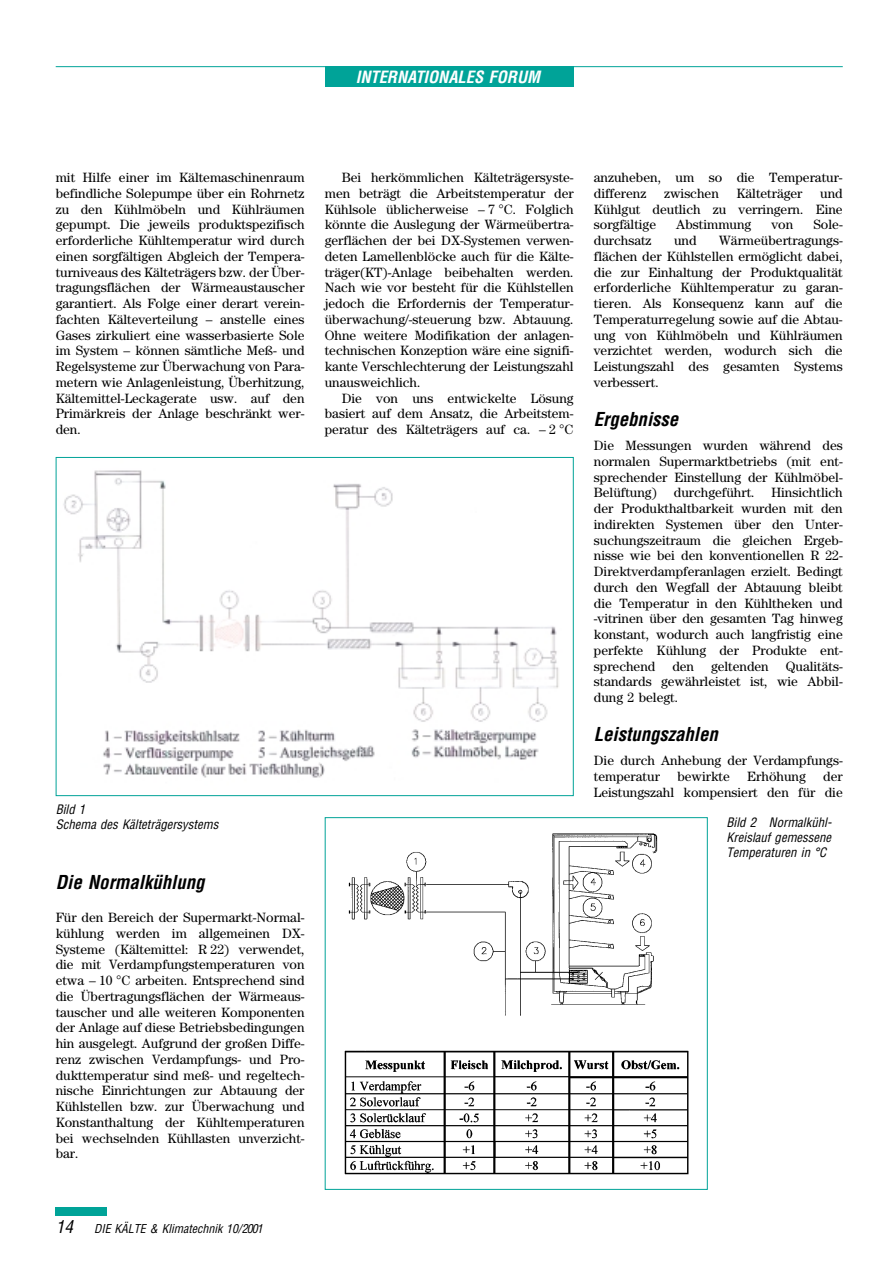
<style>
.page{position:relative;width:893px;height:1263px;background:#fff}
.page>*{position:absolute;margin:0;border:0;box-sizing:border-box;transform-origin:0 0}
.t1{font:italic 700 condensed 18.75px "Helvetica";color:#000}
.t2{font:italic 700 condensed 16.5px "Helvetica";color:#fff}
.t3{font:13.5px/15.8px "Century";color:#000;text-align:justify}
.t4{font:italic condensed 12.75px/15px "Helvetica";color:#000}
.t5{font:italic condensed 12px "Helvetica";color:#000}
.s1{font-size:17.25px}
</style>
<div class="page">
<div style="left:56px;top:1208px;width:51px;height:8px;background:#00a398"></div>
<div style="left:325px;top:67px;width:248px;height:20px;background:#00a398"></div>
<hr style="left:56px;top:66px;width:786px;height:1px;background:#00a398">
<img style="left:63px;top:470px;width:496px;height:308px">
<img style="left:344px;top:833px;width:344px;height:341px">
<div style="left:325px;top:817px;width:382px;height:373px;border:1px solid #00a398"></div>
<p class="t2" style="left:356px;top:71px;width:186px">INTERNATIONALES FORUM</p>
<p class="t3" style="left:56px;top:171px;width:250px">mit Hilfe einer im Kältemaschinenraum befindliche Solepumpe über ein Rohrnetz zu den Kühlmöbeln und Kühlräumen gepumpt. Die jeweils produktspezifisch erforderliche Kühltemperatur wird durch einen sorgfältigen Abgleich der Tempera&shy;turniveaus des Kälteträgers bzw. der Über&shy;tragungsflächen der Wärmeaustauscher garantiert. Als Folge einer derart verein&shy;fachten Kälteverteilung – anstelle eines Gases zirkuliert eine wasserbasierte Sole im System – können sämtliche Meß- und Regelsysteme zur Überwachung von Para&shy;metern wie Anlagenleistung, Überhitzung, Kältemittel-Leckagerate usw. auf den Primärkreis der Anlage beschränkt wer&shy;den.</p>
<p class="t3" style="left:325px;top:171px;width:250px;text-indent:17px">Bei herkömmlichen Kälteträgersyste&shy;men beträgt die Arbeitstemperatur der Kühlsole üblicherweise – 7 °C. Folglich könnte die Auslegung der Wärmeübertra&shy;gerflächen der bei DX-Systemen verwen&shy;deten Lamellenblöcke auch für die Kälte&shy;träger(KT)-Anlage beibehalten werden.<br>Nach wie vor besteht für die Kühlstellen jedoch die Erfordernis der Temperatur&shy;überwachung/-steuerung bzw. Abtauung.<br>Ohne weitere Modifikation der anlagen&shy;technischen Konzeption wäre eine signifi&shy;kante Verschlechterung der Leistungszahl unausweichlich.</p>
<p class="t3" style="left:325px;top:391px;width:250px;text-indent:17px">Die von uns entwickelte Lösung basiert auf dem Ansatz, die Arbeitstem&shy;peratur des Kälteträgers auf ca. – 2 °C</p>
<p class="t4" style="left:56px;top:803px;width:164px">Bild 1<br>Schema des Kälteträgersystems</p>
<h1 class="t1" style="left:56px;top:875px;width:150px">Die Normalkühlung</h1>
<p class="t3" style="left:56px;top:911px;width:250px">Für den Bereich der Supermarkt-Normal&shy;kühlung werden im allgemeinen DX-Systeme (Kältemittel: R 22) verwendet, die mit Verdampfungstemperaturen von etwa – 10 °C arbeiten. Entsprechend sind die Übertragungsflächen der Wärmeaus&shy;tauscher und alle weiteren Komponenten der Anlage auf diese Betriebsbedingungen hin ausgelegt. Aufgrund der großen Diffe&shy;renz zwischen Verdampfungs- und Pro&shy;dukttemperatur sind meß- und regeltech&shy;nische Einrichtungen zur Abtauung der Kühlstellen bzw. zur Überwachung und Konstanthaltung der Kühltemperaturen bei wechselnden Kühllasten unverzicht&shy;bar.</p>
<p class="t3" style="left:594px;top:171px;width:250px">anzuheben, um so die Temperatur&shy;differenz</p>
<p class="t3" style="left:594px;top:187px;width:250px;text-indent:226px">und Kühlgut deutlich zu verringern. Eine sorgfältige</p>
<p class="t3" style="left:664px;top:187px;width:56px">zwischen</p>
<p class="t3" style="left:736px;top:187px;width:67px">Kälteträger</p>
<p class="t3" style="left:676px;top:218px;width:76px">Abstimmung</p>
<p class="t3" style="left:771px;top:218px;width:23px">von</p>
<p class="t3" style="left:813px;top:218px;width:31px">Sole-</p>
<p class="t3" style="left:594px;top:234px;width:250px;text-indent:125px">Wärmeübertragungs&shy;flächen der Kühlstellen ermöglicht dabei, die zur Einhaltung der Produktqualität erforderliche Kühltemperatur zu garan&shy;tieren. Als Konsequenz kann auf die Temperaturregelung sowie auf die Abtau&shy;ung von Kühlmöbeln und Kühlräumen verzichtet werden, wodurch sich die Leistungszahl des gesamten Systems verbessert.</p>
<h1 class="t1" style="left:594px;top:412px;width:86px">Ergebnisse</h1>
<p class="t3" style="left:594px;top:439px;width:250px">Die Messungen wurden während des normalen Supermarktbetriebs (mit ent&shy;sprechender Einstellung der Kühlmöbel-Belüftung)</p>
<p class="t3" style="left:594px;top:234px;width:59px">durchsatz</p>
<p class="t3" style="left:674px;top:234px;width:24px">und</p>
<p class="t3" style="left:594px;top:486px;width:250px;text-indent:177px">Hinsichtlich der Produkthaltbarkeit wurden mit den indirekten Systemen über den Unter&shy;suchungszeitraum die gleichen Ergeb&shy;nisse wie bei den konventionellen R 22- Direktverdampferanlagen erzielt. Bedingt durch den Wegfall der Abtauung bleibt die Temperatur in den Kühltheken und -vitrinen über den gesamten Tag hinweg konstant, wodurch auch langfristig eine perfekte Kühlung der Produkte ent&shy;sprechend</p>
<p class="t3" style="left:673px;top:486px;width:82px">durchgeführt.</p>
<p class="t3" style="left:594px;top:659px;width:250px;text-indent:192px">Qualitäts&shy;standards gewährleistet ist, wie Abbil&shy;dung 2 belegt.</p>
<h1 class="t1" style="left:594px;top:727px;width:125px">Leistungszahlen</h1>
<p class="t3" style="left:594px;top:754px;width:250px">Die durch Anhebung der Verdampfungs&shy;temperatur</p>
<p class="t3" style="left:672px;top:659px;width:23px">den</p>
<p class="t3" style="left:711px;top:659px;width:59px">geltenden</p>
<p class="t3" style="left:594px;top:770px;width:250px;text-align:right">der<br>Leistungszahl kompensiert den für die</p>
<p class="t3" style="left:677px;top:770px;width:54px">bewirkte</p>
<p class="t3" style="left:747px;top:770px;width:60px">Erhöhung</p>
<p class="t4" style="left:726px;top:816px;width:107px;text-align:justify">Bild 2 Normalkühl-Kreislauf gemessene Temperaturen in °C</p>
<p class="t5" style="left:56px;top:1224px;width:209px"><span class="s1">14</span> DIE KÄLTE &amp; Klimatechnik 10/2001</p>
</div>
